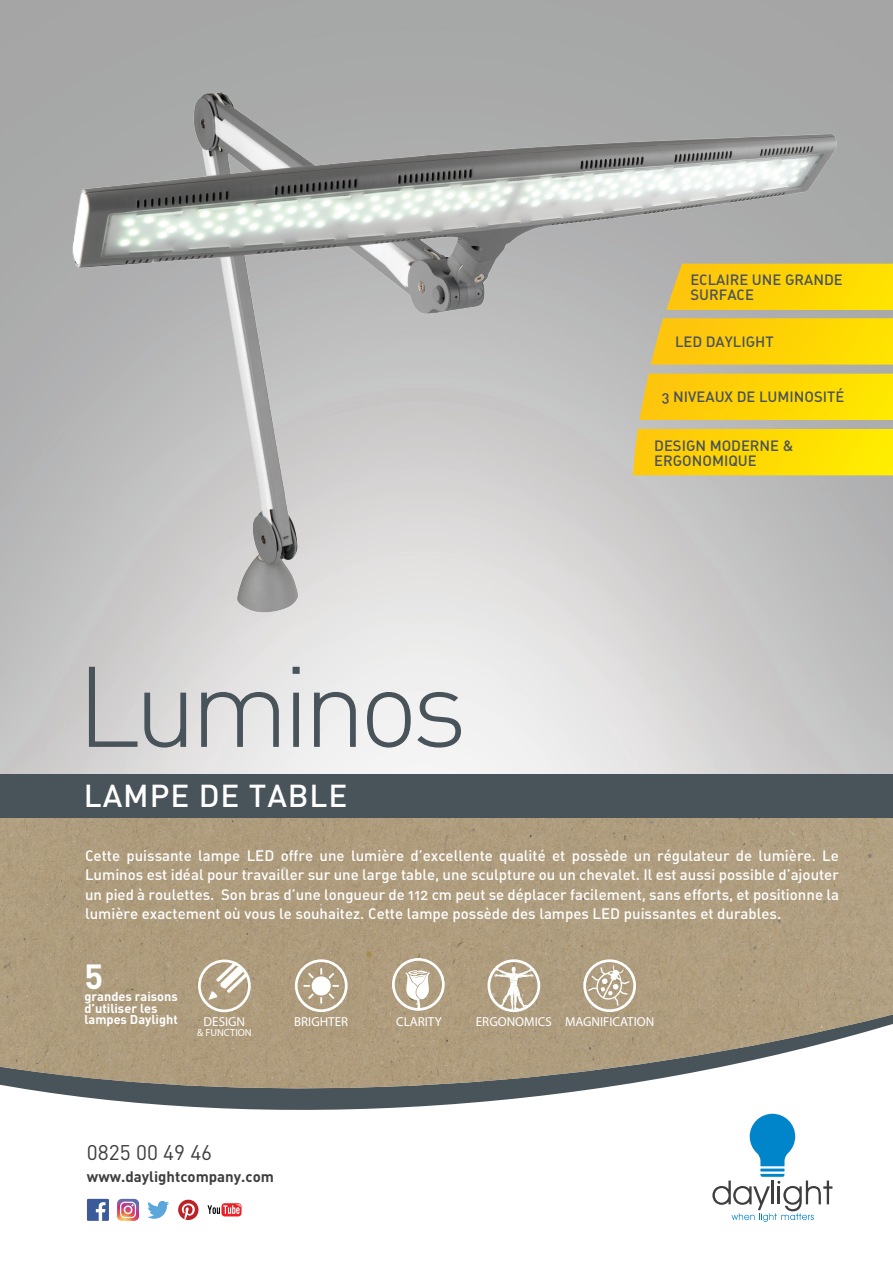
<style>
.page{position:relative;width:893px;height:1263px;background:#fff}
.page>*{position:absolute;margin:0;border:0;box-sizing:border-box;transform-origin:0 0}
.t1{font:300 112.5px "DIN";letter-spacing:-.06em;color:#48535a}
.t2{font:700 34.5px "DIN";color:#fff}
.t3{font:31.35px "DIN Medium Alternate";letter-spacing:.03em;color:#fff}
.t4{font:21px "DIN";color:#3e3e3f}
.t5{font:15px/19.5px "DIN Medium Alternate";color:#fff;text-align:justify}
.t6{font:700 15px "DIN";color:#3e3e3f}
.t7{font:14.7px "DIN Medium Alternate";color:#48535a}
.t8{font:900 13.05px "DIN";color:#fff}
.t9{font:900 13.05px "DIN";color:#fdfdfc}
.t10{font:700 12.75px/11.7px "DIN";color:#fff}
.t11{font:700 10.35px "DIN";color:#fdfdfc}
</style>
<div class="page">
<svg style="left:712px;top:1134px;width:120px;height:88px"></svg>
<svg style="left:0;top:766px;width:893px;height:368px"></svg>
<svg style="left:0;top:1090px;width:893px;height:18px"></svg>
<img style="left:0;top:817px;width:893px;height:273px">
<div style="left:0;top:774px;width:893px;height:43px;background:#48535a"></div>
<svg style="left:198px;top:959px;width:53px;height:53px"></svg>
<svg style="left:295px;top:959px;width:53px;height:53px"></svg>
<svg style="left:583px;top:959px;width:53px;height:53px"></svg>
<svg style="left:487px;top:959px;width:53px;height:53px"></svg>
<svg style="left:392px;top:958px;width:53px;height:53px"></svg>
<div style="left:87px;top:1199px;width:22px;height:22px;background:#3b5a9a"></div>
<svg style="left:96px;top:1202px;width:10px;height:19px"></svg>
<svg style="left:117px;top:1199px;width:22px;height:22px"></svg>
<svg style="left:178px;top:1200px;width:20px;height:20px"></svg>
<div style="left:221px;top:1203px;width:21px;height:13px;background:#ec2128;border-radius:3px"></div>
<svg style="left:207px;top:1204px;width:34px;height:10px"></svg>
<svg style="left:147px;top:1201px;width:22px;height:18px"></svg>
<svg style="left:837px;top:318px;width:56px;height:157px;background:#f5dd15"></svg>
<div style="left:837px;top:264px;width:56px;height:46px;background:#ffdf01"></div>
<img style="left:11px;top:17px;width:826px;height:629px">
<p class="t7" style="left:690px;top:272px;width:154px">ECLAIRE UNE GRANDE</p>
<p class="t7" style="left:690px;top:286px;width:65px">SURFACE</p>
<p class="t7" style="left:675px;top:333px;width:100px">LED DAYLIGHT</p>
<p class="t1" style="left:77px;top:642px;width:392px">Luminos</p>
<p class="t3" style="left:84px;top:777px;width:265px">LAMPE DE TABLE</p>
<p class="t7" style="left:662px;top:388px;width:184px">3 NIVEAUX DE LUMINOSITÉ</p>
<p class="t7" style="left:654px;top:437px;width:141px">DESIGN MODERNE &amp;</p>
<p class="t7" style="left:654px;top:452px;width:104px">ERGONOMIQUE</p>
<p class="t5" style="left:85px;top:845px;width:755px">Cette puissante lampe LED offre une lumière d’excellente qualité et possède un régulateur de lumière. Le Luminos est idéal pour travailler sur une large table, une sculpture ou un chevalet. Il est aussi possible d’ajouter un pied à roulettes. Son bras d’une longueur de 112 cm peut se déplacer facilement, sans efforts, et positionne la lumière exactement où vous le souhaitez. Cette lampe possède des lampes LED puissantes et durables.</p>
<p class="t2" style="left:84px;top:956px;width:20px">5</p>
<p class="t10" style="left:84px;top:990px;width:95px">grandes raisons d’utiliser les lampes Daylight</p>
<p class="t9" style="left:204px;top:1014px;width:43px">DESIGN</p>
<p class="t11" style="left:197px;top:1026px;width:56px">&amp; FUNCTION</p>
<p class="t8" style="left:294px;top:1013px;width:55px">BRIGHTER</p>
<p class="t8" style="left:396px;top:1014px;width:47px">CLARITY</p>
<p class="t8" style="left:476px;top:1013px;width:180px">ERGONOMICS MAGNIFICATION</p>
<p class="t4" style="left:87px;top:1140px;width:127px">0825 00 49 46</p>
<p class="t6" style="left:87px;top:1168px;width:189px">www.daylightcompany.com</p>
</div>
